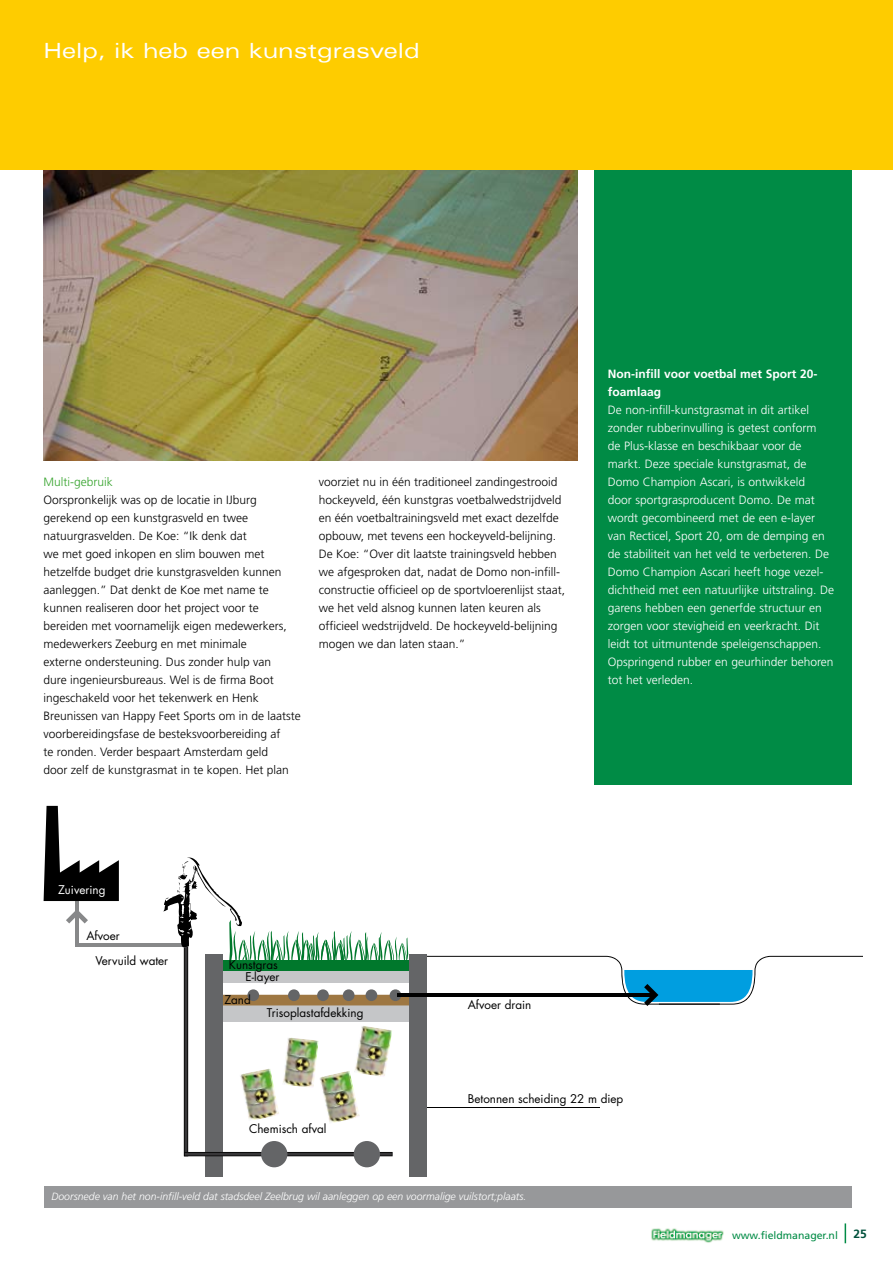
<style>
.page{position:relative;width:893px;height:1263px;background:#fff}
.page>*{position:absolute;margin:0;border:0;box-sizing:border-box;transform-origin:0 0}
.t1{font:expanded 21px "Univers";color:#fff}
.t2{font:300 12px/18px "Frutiger";color:#000}
.t3{font:300 12px/18px "Frutiger";color:#fff}
.t4{font:700 12px/18px "Frutiger";color:#fff}
.t5{font:300 12px "Frutiger";color:#35a32c}
.t6{font:700 12px "Frutiger";color:#00513c}
.t7{font:11.7px/24.8px "Futura";color:#000}
.t8{font:11.7px "Futura";color:#fff}
.t9{font:italic 300 10.5px "Frutiger";color:#fff}
.t10{font:10.5px "Frutiger";color:#008b45}
</style>
<div class="page">
<svg style="left:845px;top:1223px;width:1px;height:20px"></svg>
<img style="left:651px;top:1228px;width:73px;height:15px">
<div style="left:594px;top:168px;width:257px;height:617px;background:#008b45"></div>
<hr style="left:423px;top:1107px;width:177px;height:1px;background:#000">
<div style="left:205px;top:955px;width:18px;height:222px;background:#646567"></div>
<div style="left:409px;top:955px;width:18px;height:222px;background:#646567"></div>
<hr style="left:75px;top:899px;width:4px;height:48px;background:#878889">
<hr style="left:75px;top:943px;width:110px;height:4px;background:#878889">
<svg style="left:44px;top:806px;width:75px;height:95px"></svg>
<div style="left:261px;top:1141px;width:26px;height:26px;background:#646567;border-radius:50%"></div>
<div style="left:354px;top:1141px;width:26px;height:26px;background:#646567;border-radius:50%"></div>
<svg style="left:163px;top:857px;width:248px;height:299px"></svg>
<svg style="left:66px;top:911px;width:22px;height:12px"></svg>
<hr style="left:397px;top:993px;width:255px;height:4px;background:#000">
<svg style="left:427px;top:956px;width:436px;height:50px"></svg>
<img style="left:44px;top:170px;width:534px;height:291px">
<div style="left:0;top:0;width:893px;height:170px;background:#fecc00"></div>
<div style="left:44px;top:1186px;width:807px;height:22px;background:#97989a"></div>
<h1 class="t1" style="left:44px;top:38px;width:378px">Help, ik heb een kunstgrasveld</h1>
<p class="t5" style="left:44px;top:475px;width:71px">Multi-gebruik</p>
<p class="t2" style="left:44px;top:491px;width:259px">Oorspronkelijk was op de locatie in IJburg gerekend op een kunstgrasveld en twee natuurgrasvelden. De Koe: “Ik denk dat<br>we met goed inkopen en slim bouwen met hetzelfde budget drie kunstgrasvelden kunnen aanleggen.” Dat denkt de Koe met name te kunnen realiseren door het project voor te bereiden met voornamelijk eigen medewerkers, medewerkers Zeeburg en met minimale<br>externe ondersteuning. Dus zonder hulp van<br>dure ingenieursbureaus. Wel is de firma Boot ingeschakeld voor het tekenwerk en Henk Breunissen van Happy Feet Sports om in de laatste voorbereidingsfase de besteksvoorbereiding af<br>te ronden. Verder bespaart Amsterdam geld<br>door zelf de kunstgrasmat in te kopen. Het plan</p>
<p class="t2" style="left:319px;top:473px;width:248px">voorziet nu in één traditioneel zandingestrooid hockeyveld, één kunstgras voetbalwedstrijdveld en één voetbaltrainingsveld met exact dezelfde opbouw, met tevens een hockeyveld-belijning.<br>De Koe: “Over dit laatste trainingsveld hebben we afgesproken dat, nadat de Domo non-infill&shy;constructie officieel op de sportvloerenlijst staat, we het veld alsnog kunnen laten keuren als officieel wedstrijdveld. De hockeyveld-belijning mogen we dan laten staan.”</p>
<p class="t8" style="left:58px;top:881px;width:49px">Zuivering</p>
<p class="t7" style="left:95px;top:924px;width:74px;text-indent:-9px">Afvoer<br>Vervuild water</p>
<p class="t7" style="left:229px;top:952px;width:50px">Kunstgras</p>
<p class="t7" style="left:246px;top:964px;width:35px">E-layer</p>
<p class="t7" style="left:224px;top:987px;width:28px">Zand</p>
<p class="t7" style="left:267px;top:1000px;width:98px">Trisoplastafdekking</p>
<p class="t7" style="left:468px;top:992px;width:65px">Afvoer drain</p>
<p class="t4" style="left:608px;top:365px;width:211px">Non-infill voor voetbal met Sport 20- foamlaag</p>
<p class="t3" style="left:608px;top:401px;width:228px">De non-infill-kunstgrasmat in dit artikel zonder rubberinvulling is getest conform<br>de Plus-klasse en beschikbaar voor de markt. Deze speciale kunstgrasmat, de Domo Champion Ascari, is ontwikkeld<br>door sportgrasproducent Domo. De mat wordt gecombineerd met de een e-layer van Recticel, Sport 20, om de demping en de stabiliteit van het veld te verbeteren. De Domo Champion Ascari heeft hoge vezel&shy;dichtheid met een natuurlijke uitstraling. De garens hebben een generfde structuur en zorgen voor stevigheid en veerkracht. Dit leidt tot uitmuntende speleigenschappen.<br>Opspringend rubber en geurhinder behoren tot het verleden.</p>
<p class="t7" style="left:249px;top:1116px;width:79px">Chemisch afval</p>
<p class="t7" style="left:468px;top:1086px;width:157px">Betonnen scheiding 22 m diep</p>
<p class="t9" style="left:51px;top:1191px;width:476px">Doorsnede van het non-infill-veld dat stadsdeel Zeelbrug wil aanleggen op een voormalige vuilstort;plaats.</p>
<p class="t10" style="left:732px;top:1229px;width:107px">www.fieldmanager.nl</p>
<p class="t6" style="left:853px;top:1227px;width:15px">25</p>
</div>
